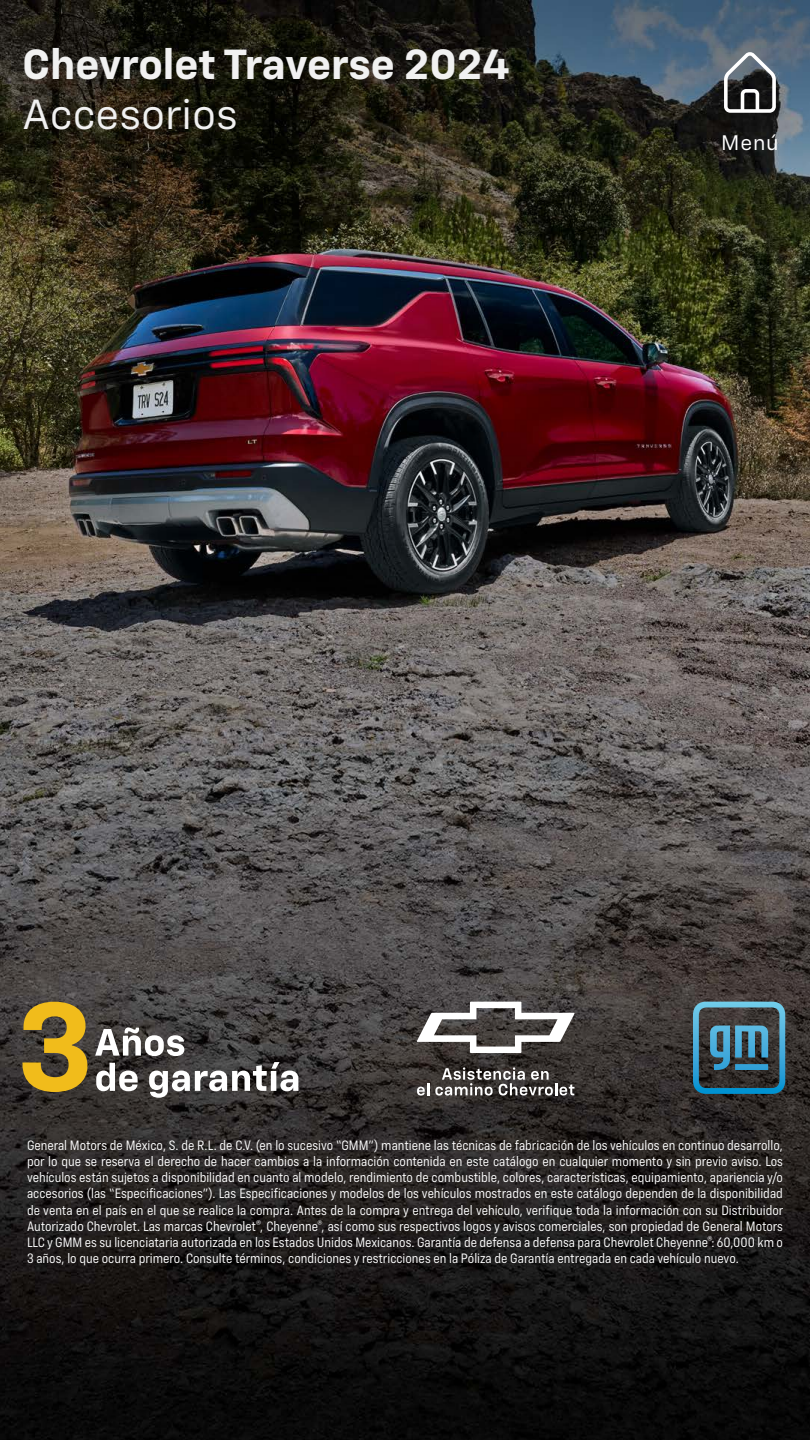
<style>
.page{position:relative;width:810px;height:1440px;background:#fff}
.page>*{position:absolute;margin:0;border:0;box-sizing:border-box;transform-origin:0 0}
.t1{font:700 42px "Chevy Sans";letter-spacing:-.005em;color:#f1f1f1}
.t2{font:42px "Chevy Sans";color:#f1f1f1}
.t3{font:21px "Chevy Sans";color:#fff}
.t4{font:condensed 13.5px/16.2px "Chevy Sans";color:#fff;text-align:justify}
</style>
<div class="page">
<img style="left:0;top:0;width:810px;height:1440px">
<svg style="left:693px;top:1002px;width:92px;height:92px;background:#3b6374"></svg>
<svg style="left:417px;top:1083px;width:12px;height:13px"></svg>
<svg style="left:435px;top:1067px;width:139px;height:29px;background:#676361"></svg>
<svg style="left:417px;top:1002px;width:158px;height:51px"></svg>
<svg style="left:22px;top:1002px;width:65px;height:90px;background:#a18227"></svg>
<svg style="left:95px;top:1027px;width:89px;height:29px"></svg>
<svg style="left:96px;top:1063px;width:42px;height:28px"></svg>
<svg style="left:149px;top:1062px;width:149px;height:36px"></svg>
<svg style="left:724px;top:52px;width:52px;height:61px"></svg>
<h1 class="t1" style="left:22px;top:38px;width:489px">Chevrolet Traverse 2024</h1>
<h1 class="t2" style="left:22px;top:89px;width:217px">Accesorios</h1>
<h2 class="t3" style="left:721px;top:130px;width:59px">Menú</h2>
<p class="t4" style="left:27px;top:1137px;width:758px">General Motors de México, S. de R.L. de C.V. (en lo sucesivo “GMM”) mantiene las técnicas de fabricación de los vehículos en continuo desarrollo, por lo que se reserva el derecho de hacer cambios a la información contenida en este catálogo en cualquier momento y sin previo aviso. Los vehículos están sujetos a disponibilidad en cuanto al modelo, rendimiento de combustible, colores, características, equipamiento, apariencia y/o accesorios (las “Especificaciones”). Las Especificaciones y modelos de los vehículos mostrados en este catálogo dependen de la disponibilidad de venta en el país en el que se realice la compra. Antes de la compra y entrega del vehículo, verifique toda la información con su Distribuidor Autorizado Chevrolet. Las marcas Chevrolet®, Cheyenne®, así como sus respectivos logos y avisos comerciales, son propiedad de General Motors LLC y GMM es su licenciataria autorizada en los Estados Unidos Mexicanos. Garantía de defensa a defensa para Chevrolet Cheyenne®: 60,000 km o 3 años, lo que ocurra primero. Consulte términos, condiciones y restricciones en la Póliza de Garantía entregada en cada vehículo nuevo.</p>
</div>
